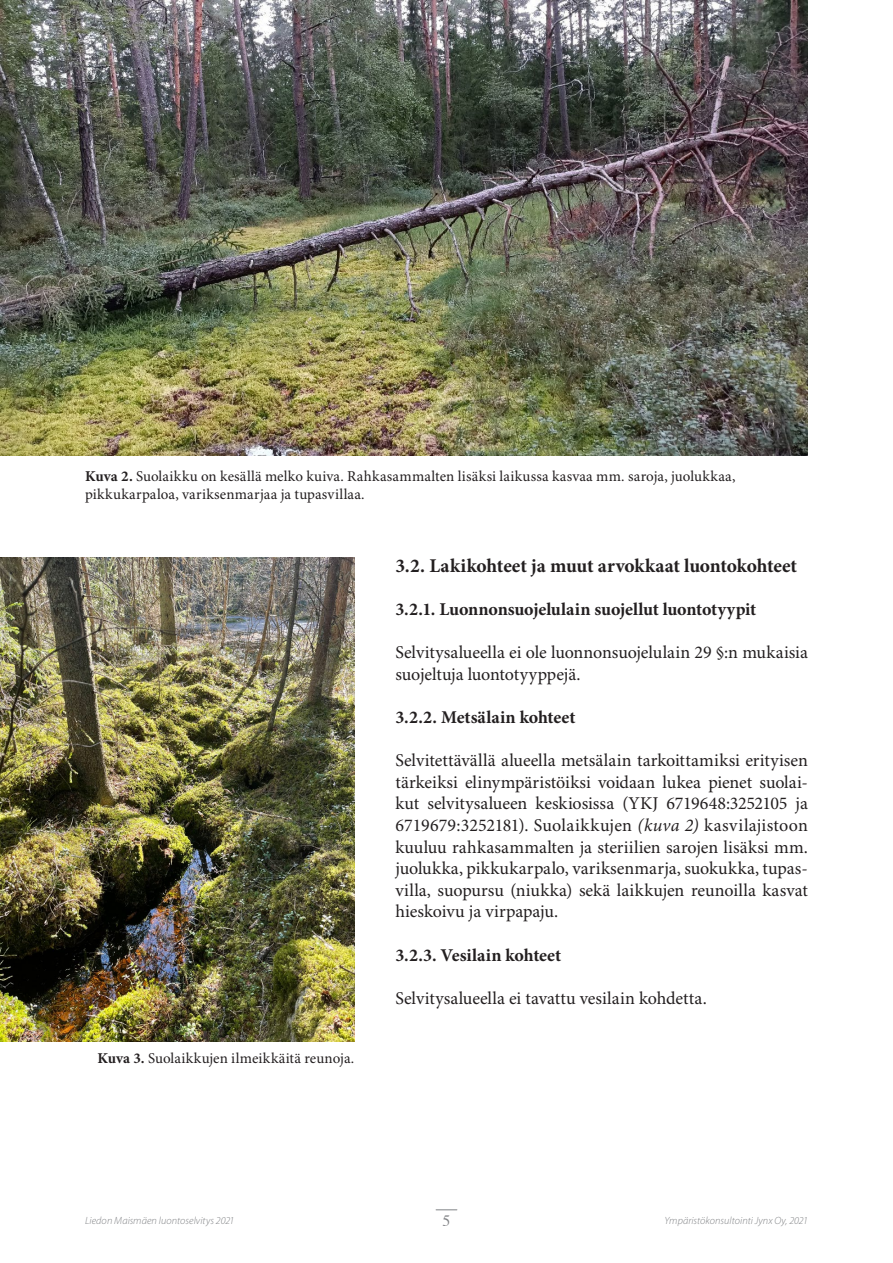
<style>
.page{position:relative;width:893px;height:1263px;background:#fff}
.page>*{position:absolute;margin:0;border:0;box-sizing:border-box;transform-origin:0 0}
.t1{font:700 19.5px "Minion Pro";letter-spacing:-.01em;color:#231f20}
.t2{font:18px/21.6px "Minion Pro";letter-spacing:-.005em;color:#231f20}
.t3{font:700 18px "Minion Pro";letter-spacing:-.005em;color:#231f20}
.t4{font:15.75px "Times";color:#808285}
.t5{font:15px/18px "Minion Pro";letter-spacing:.015em;color:#231f20}
.t6{font:italic 300 10.5px "Myriad Pro";letter-spacing:.005em;color:#808285}
.s1{font-weight:700}
.s2{font-style:italic}
</style>
<div class="page">
<svg style="left:436px;top:1209px;width:21px;height:1px"></svg>
<img style="left:0;top:0;width:808px;height:456px">
<img style="left:0;top:557px;width:354px;height:485px">
<p class="t5" style="left:85px;top:468px;width:652px"><span class="s1">Kuva 2.</span> Suolaikku on kesällä melko kuiva. Rahkasammalten lisäksi laikussa kasvaa mm. saroja, juolukkaa, pikkukarpaloa, variksenmarjaa ja tupasvillaa.</p>
<p class="t5" style="left:97px;top:1050px;width:259px"><span class="s1">Kuva 3.</span> Suolaikkujen ilmeikkäitä reunoja.</p>
<p class="t1" style="left:395px;top:554px;width:403px">3.2. Lakikohteet ja muut arvokkaat luontokohteet</p>
<p class="t3" style="left:395px;top:598px;width:362px">3.2.1. Luonnonsuojelulain suojellut luontotyypit</p>
<p class="t2" style="left:395px;top:642px;width:414px">Selvitysalueella ei ole luonnonsuojelulain 29 §:n mukaisia suojeltuja luontotyyppejä.</p>
<p class="t3" style="left:395px;top:706px;width:181px">3.2.2. Metsälain kohteet</p>
<p class="t2" style="left:395px;top:750px;width:414px;text-align:justify">Selvitettävällä alueella metsälain tarkoittamiksi erityisen tärkeiksi elinympäristöiksi voidaan lukea pienet suolai&shy;kut selvitysalueen keskiosissa (YKJ 6719648:3252105 ja 6719679:3252181). Suolaikkujen <span class="s2">(kuva 2)</span> kasvilajistoon kuuluu rahkasammalten ja steriilien sarojen lisäksi mm. juolukka, pikkukarpalo, variksenmarja, suokukka, tupas&shy;villa, suopursu (niukka) sekä laikkujen reunoilla kasvat hieskoivu ja virpapaju.</p>
<p class="t3" style="left:395px;top:944px;width:167px">3.2.3. Vesilain kohteet</p>
<p class="t2" style="left:395px;top:988px;width:313px">Selvitysalueella ei tavattu vesilain kohdetta.</p>
<p class="t6" style="left:85px;top:1215px;width:151px">Liedon Maismäen luontoselvitys 2021</p>
<p class="t4" style="left:443px;top:1205px;width:9px">5</p>
<p class="t6" style="left:665px;top:1215px;width:145px">Ympäristökonsultointi Jynx Oy, 2021</p>
</div>
